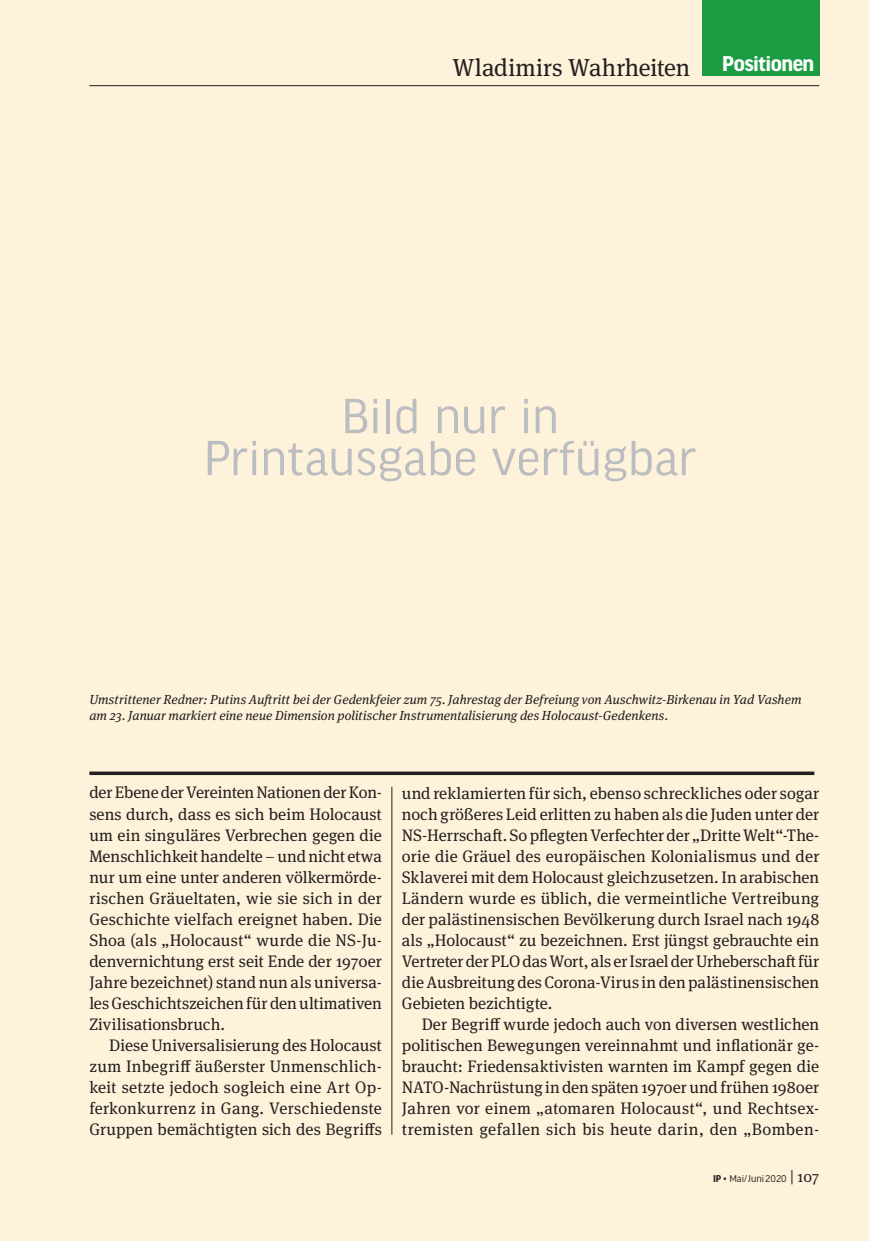
<style>
.page{position:relative;width:869px;height:1241px;background:#fff}
.page>*{position:absolute;margin:0;border:0;box-sizing:border-box;transform-origin:0 0}
.t1{font:52.5px/42px "Good Headline Pro";color:#bcbdc0;text-align:center}
.t2{font:24.5px "Meta Serif Pro";letter-spacing:-.005em;color:#231f20}
.t3{font:700 22.75px "Good Headline Pro";letter-spacing:-.025em;color:#fff}
.t4{font:16.62px/21px "Meta Serif Pro";letter-spacing:.01em;color:#231f20;text-align:justify}
.t5{font:italic 13.12px/15.8px "Meta Serif Pro";letter-spacing:.005em;color:#231f20}
.t6{font:10.5px "Good Headline Pro";color:#231f20}
.s1{font-weight:700}
.s2{font-family:"Meta Serif Pro";font-size:15.75px}
</style>
<div class="page">
<div style="left:0;top:0;width:868px;height:1240px;background:#fef3da"></div>
<hr style="left:89px;top:85px;width:730px;height:1px;background:#231f20">
<div style="left:701px;top:0;width:118px;height:76px;background:#1b9c42"></div>
<hr style="left:391px;top:786px;width:1px;height:348px;background:#231f20">
<svg style="left:89px;top:771px;width:725px;height:4px;background:#403b39"></svg>
<h2 class="t2" style="left:452px;top:49px;width:239px">Wladimirs Wahrheiten</h2>
<h3 class="t3" style="left:721px;top:53px;width:94px">Positionen</h3>
<h1 class="t1" style="left:204px;top:396px;width:494px">Bild nur in<br>Printausgabe verfügbar</h1>
<p class="t5" style="left:89px;top:691px;width:713px">Umstrittener Redner: Putins Auftritt bei der Gedenkfeier zum 75. Jahrestag der Befreiung von Auschwitz-Birkenau in Yad Vashem am 23. Januar markiert eine neue Dimension politischer Instrumentalisierung des Holocaust-Gedenkens.</p>
<p class="t4" style="left:89px;top:781px;width:294px">der Ebene der Vereinten Nationen der Kon&shy;sens durch, dass es sich beim Holocaust um ein singuläres Verbrechen gegen die Menschlichkeit handelte – und nicht etwa nur um eine unter anderen völkermörde&shy;rischen Gräueltaten, wie sie sich in der Geschichte vielfach ereignet haben. Die Shoa (als „Holocaust“ wurde die NS-Ju&shy;denvernichtung erst seit Ende der 1970er Jahre bezeichnet) stand nun als universa&shy;les Geschichtszeichen für den ultimativen Zivilisationsbruch.</p>
<p class="t4" style="left:89px;top:1033px;width:294px;text-indent:20px">Diese Universalisierung des Holocaust zum Inbegriff äußerster Unmenschlich&shy;keit setzte jedoch sogleich eine Art Op&shy;ferkonkurrenz in Gang. Verschiedenste Gruppen bemächtigten sich des Begriffs</p>
<p class="t4" style="left:401px;top:781px;width:419px">und reklamierten für sich, ebenso schreckliches oder sogar noch größeres Leid erlitten zu haben als die Juden unter der NS-Herrschaft. So pflegten Verfechter der „Dritte Welt“-The&shy;orie die Gräuel des europäischen Kolonialismus und der Sklaverei mit dem Holocaust gleichzusetzen. In arabischen Ländern wurde es üblich, die vermeintliche Vertreibung der palästinensischen Bevölkerung durch Israel nach 1948 als „Holocaust“ zu bezeichnen. Erst jüngst gebrauchte ein Vertreter der PLO das Wort, als er Israel der Urheberschaft für die Ausbreitung des Corona-Virus in den palästinensischen Gebieten bezichtigte.</p>
<p class="t4" style="left:401px;top:1012px;width:419px;text-indent:20px">Der Begriff wurde jedoch auch von diversen westlichen politischen Bewegungen vereinnahmt und inflationär ge&shy;braucht: Friedensaktivisten warnten im Kampf gegen die NATO-Nachrüstung in den späten 1970er und frühen 1980er Jahren vor einem „atomaren Holocaust“, und Rechtsex&shy;tremisten gefallen sich bis heute darin, den „Bomben-</p>
<p class="t6" style="left:712px;top:1173px;width:108px"><span class="s1">IP</span> • Mai/Juni 2020 <span class="s2">| 107</span></p>
</div>
